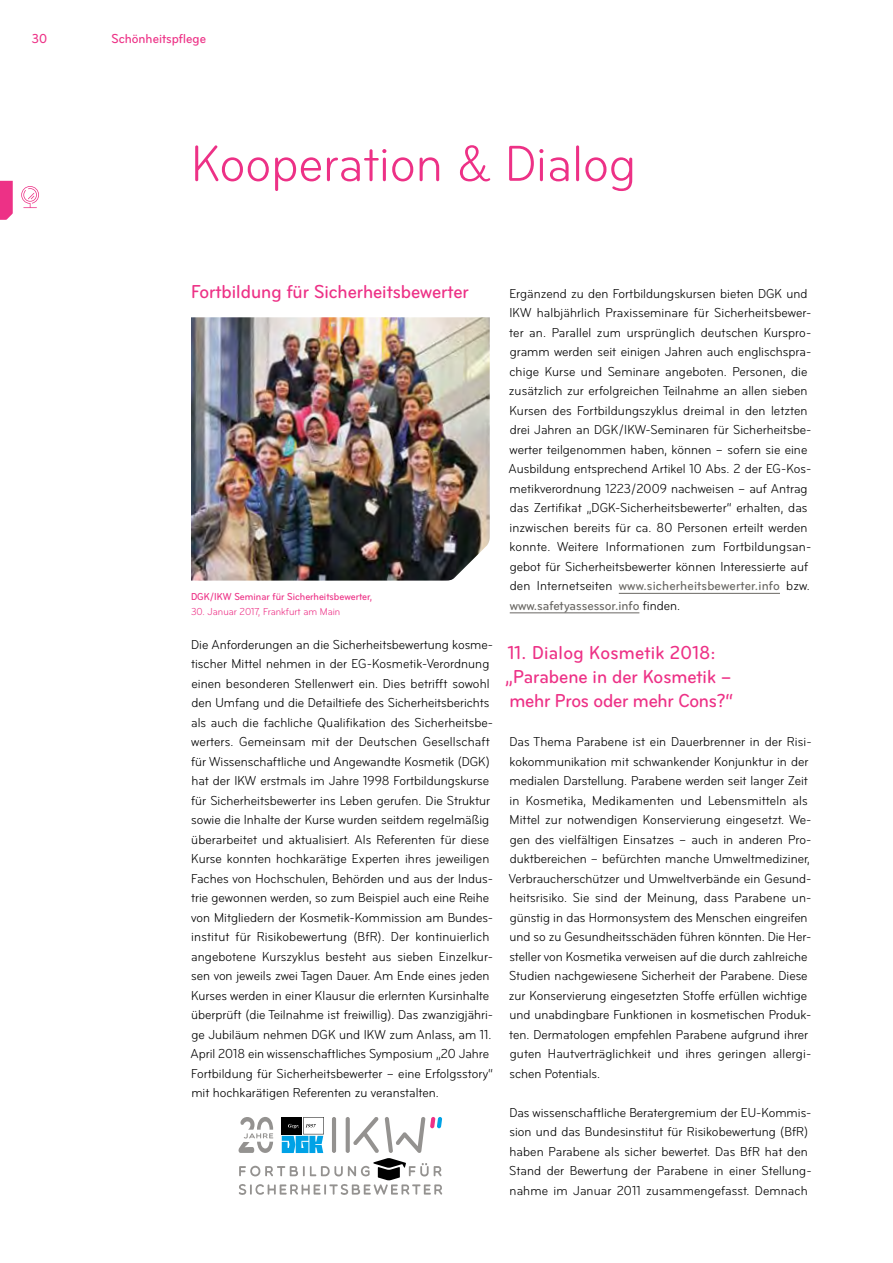
<style>
.page{position:relative;width:893px;height:1263px;background:#fff}
.page>*{position:absolute;margin:0;border:0;box-sizing:border-box;transform-origin:0 0}
.t1{font:condensed 52.5px "Bryant";color:#ed3186}
.t2{font:500 condensed 19.5px/24.3px "Bryant";color:#ed3186}
.t3{font:condensed 13.5px/19.5px "Bryant";letter-spacing:.005em;color:#000}
.t4{font:500 condensed 13.5px "Bryant";color:#ed3186}
.t5{font:500 condensed 10.5px "Bryant";color:#ed3186}
.t6{font:condensed 10.5px "Bryant";color:#ed3186}
.s1{font-weight:500;color:#6a6864}
</style>
<div class="page">
<hr style="left:619px;top:593px;width:161px;height:1px;background:#6a6864">
<hr style="left:510px;top:612px;width:129px;height:1px;background:#6a6864">
<img style="left:191px;top:317px;width:299px;height:264px">
<svg style="left:239px;top:1117px;width:203px;height:78px"></svg>
<svg style="left:21px;top:186px;width:18px;height:22px"></svg>
<svg style="left:0;top:181px;width:13px;height:39px"></svg>
<p class="t4" style="left:32px;top:30px;width:17px">30</p>
<p class="t4" style="left:112px;top:30px;width:96px">Schönheitspflege</p>
<h1 class="t1" style="left:191px;top:133px;width:447px">Kooperation &amp; Dialog</h1>
<h2 class="t2" style="left:191px;top:279px;width:279px">Fortbildung für Sicherheitsbewerter</h2>
<p class="t5" style="left:191px;top:590px;width:183px">DGK/IKW Seminar für Sicherheitsbewerter,</p>
<p class="t6" style="left:191px;top:605px;width:151px">30. Januar 2017, Frankfurt am Main</p>
<p class="t3" style="left:190px;top:635px;width:304px">Die Anforderungen an die Sicherheitsbewertung kosme&shy;tischer Mittel nehmen in der EG-Kosmetik-Verordnung einen besonderen Stellenwert ein. Dies betrifft sowohl den Umfang und die Detailtiefe des Sicherheitsberichts als auch die fachliche Qualifikation des Sicherheitsbe&shy;werters. Gemeinsam mit der Deutschen Gesellschaft für Wissenschaftliche und Angewandte Kosmetik (DGK) hat der IKW erstmals im Jahre 1998 Fortbildungskurse für Sicherheitsbewerter ins Leben gerufen. Die Struktur sowie die Inhalte der Kurse wurden seitdem regelmäßig überarbeitet und aktualisiert. Als Referenten für diese Kurse konnten hochkarätige Experten ihres jeweiligen Faches von Hochschulen, Behörden und aus der Indus&shy;trie gewonnen werden, so zum Beispiel auch eine Reihe von Mitgliedern der Kosmetik-Kommission am Bundes&shy;institut für Risikobewertung (BfR). Der kontinuierlich angebotene Kurszyklus besteht aus sieben Einzelkur&shy;sen von jeweils zwei Tagen Dauer. Am Ende eines jeden Kurses werden in einer Klausur die erlernten Kursinhalte überprüft (die Teilnahme ist freiwillig). Das zwanzigjähri&shy;ge Jubiläum nehmen DGK und IKW zum Anlass, am 11.<br>April 2018 ein wissenschaftliches Symposium „20 Jahre Fortbildung für Sicherheitsbewerter – eine Erfolgsstory“ mit hochkarätigen Referenten zu veranstalten.</p>
<p class="t3" style="left:509px;top:284px;width:304px">Ergänzend zu den Fortbildungskursen bieten DGK und IKW halbjährlich Praxisseminare für Sicherheitsbewer&shy;ter an. Parallel zum ursprünglich deutschen Kurspro&shy;gramm werden seit einigen Jahren auch englischspra&shy;chige Kurse und Seminare angeboten. Personen, die zusätzlich zur erfolgreichen Teilnahme an allen sieben Kursen des Fortbildungszyklus dreimal in den letzten drei Jahren an DGK/IKW-Seminaren für Sicherheitsbe&shy;werter teilgenommen haben, können – sofern sie eine Ausbildung entsprechend Artikel 10 Abs. 2 der EG-Kos&shy;metikverordnung 1223/2009 nachweisen – auf Antrag das Zertifikat „DGK-Sicherheitsbewerter“ erhalten, das inzwischen bereits für ca. 80 Personen erteilt werden konnte. Weitere Informationen zum Fortbildungsan&shy;gebot für Sicherheitsbewerter können Interessierte auf den Internetseiten <span class="s1">www.sicherheitsbewerter.info</span> bzw. <span class="s1">www.safetyassessor.info</span> finden.</p>
<h2 class="t2" style="left:505px;top:640px;width:229px">11. Dialog Kosmetik 2018: „Parabene in der Kosmetik – mehr Pros oder mehr Cons?“</h2>
<p class="t3" style="left:509px;top:732px;width:304px">Das Thema Parabene ist ein Dauerbrenner in der Risi&shy;kokommunikation mit schwankender Konjunktur in der medialen Darstellung. Parabene werden seit langer Zeit in Kosmetika, Medikamenten und Lebensmitteln als Mittel zur notwendigen Konservierung eingesetzt. We&shy;gen des vielfältigen Einsatzes – auch in anderen Pro&shy;duktbereichen – befürchten manche Umweltmediziner, Verbraucherschützer und Umweltverbände ein Gesund&shy;heitsrisiko. Sie sind der Meinung, dass Parabene un&shy;günstig in das Hormonsystem des Menschen eingreifen und so zu Gesundheitsschäden führen könnten. Die Her&shy;steller von Kosmetika verweisen auf die durch zahlreiche Studien nachgewiesene Sicherheit der Parabene. Diese zur Konservierung eingesetzten Stoffe erfüllen wichtige und unabdingbare Funktionen in kosmetischen Produk&shy;ten. Dermatologen empfehlen Parabene aufgrund ihrer guten Hautverträglichkeit und ihres geringen allergi&shy;schen Potentials.</p>
<p class="t3" style="left:509px;top:1103px;width:304px">Das wissenschaftliche Beratergremium der EU-Kommis&shy;sion und das Bundesinstitut für Risikobewertung (BfR) haben Parabene als sicher bewertet. Das BfR hat den Stand der Bewertung der Parabene in einer Stellung&shy;nahme im Januar 2011 zusammengefasst. Demnach</p>
</div>
